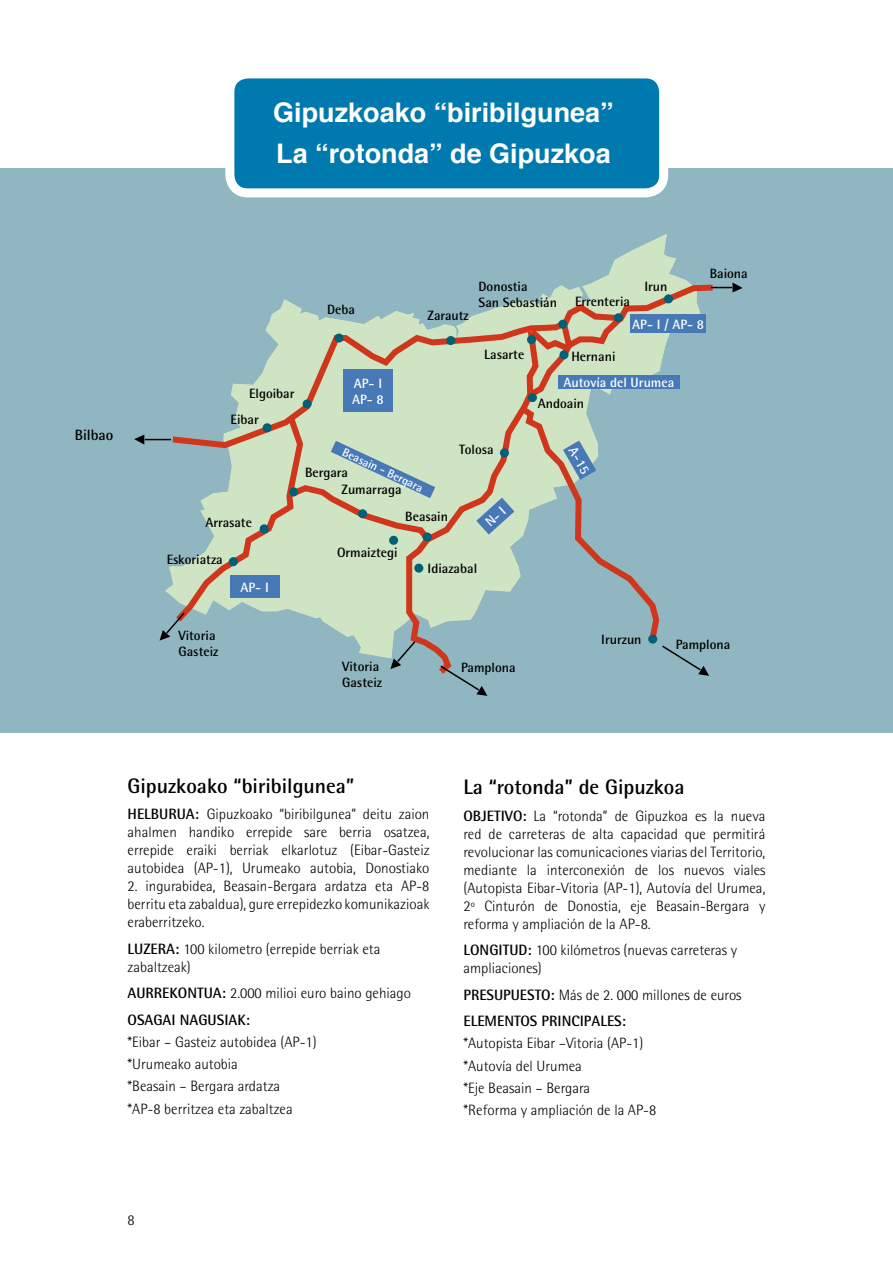
<style>
.page{position:relative;width:893px;height:1263px;background:#fff}
.page>*{position:absolute;margin:0;border:0;box-sizing:border-box;transform-origin:0 0}
.t1{font:700 27px/41px "Helvetica";color:#fff}
.t2{font:700 21px "Rotis Semi Sans";color:#000}
.t3{font:300 15px/18px "Rotis Semi Sans";color:#000}
.t4{font:700 15px/26.5px "Rotis Semi Sans";color:#000}
.t5{font:700 13.5px/16.2px "Rotis Semi Sans";color:#000}
.t6{font:700 13.5px/16.2px "Rotis Semi Sans";color:#fff}
.t7{font:700 11.85px "Rotis Semi Sans";color:#fff}
.s1{font-weight:700}
.s2{font-weight:300}
</style>
<div class="page">
<div style="left:0;top:168px;width:893px;height:565px;background:#90b7c1"></div>
<div style="left:230px;top:74px;width:434px;height:119px;background:#007aae;border-radius:18px"></div>
<div style="left:225px;top:69px;width:443px;height:128px;border:9px solid #fff;border-radius:18px"></div>
<svg style="left:596px;top:234px;width:91px;height:47px"></svg>
<svg style="left:279px;top:281px;width:432px;height:29px"></svg>
<div style="left:664px;top:294px;width:9px;height:9px;background:#006075;border-radius:50%"></div>
<svg style="left:711px;top:282px;width:32px;height:10px"></svg>
<svg style="left:134px;top:310px;width:575px;height:386px"></svg>
<h1 class="t1" style="left:273px;top:91px;width:342px">Gipuzkoako “biribilgunea”<br>La “rotonda” de Gipuzkoa</h1>
<p class="t4" style="left:75px;top:421px;width:40px">Bilbao</p>
<p class="t5" style="left:249px;top:385px;width:47px">Elgoibar</p>
<p class="t5" style="left:231px;top:411px;width:30px">Eibar</p>
<p class="t5" style="left:205px;top:514px;width:48px">Arrasate</p>
<p class="t5" style="left:167px;top:551px;width:57px">Eskoriatza</p>
<p class="t6" style="left:240px;top:579px;width:30px">AP- I</p>
<p class="t5" style="left:327px;top:301px;width:29px">Deba</p>
<p class="t5" style="left:428px;top:307px;width:43px">Zarautz</p>
<p class="t5" style="left:479px;top:278px;width:80px">Donostia<br>San Sebastián</p>
<p class="t5" style="left:575px;top:293px;width:57px">Errenteria</p>
<p class="t5" style="left:644px;top:278px;width:25px">Irun</p>
<p class="t5" style="left:710px;top:265px;width:40px">Baiona</p>
<p class="t6" style="left:632px;top:316px;width:73px">AP- I / AP- 8</p>
<p class="t6" style="left:352px;top:375px;width:33px">AP- I<br>AP- 8</p>
<p class="t7" style="left:346px;top:445px;width:89px;rotate:25deg">Beasain - Bergara</p>
<p class="t5" style="left:341px;top:464px;width:62px;line-height:17.1px;text-indent:-36px">Bergara<br>Zumarraga</p>
<p class="t5" style="left:405px;top:508px;width:44px">Beasain</p>
<p class="t5" style="left:337px;top:544px;width:62px">Ormaiztegi</p>
<p class="t5" style="left:484px;top:346px;width:41px">Lasarte</p>
<p class="t5" style="left:571px;top:348px;width:46px">Hernani</p>
<p class="t5" style="left:538px;top:395px;width:48px">Andoain</p>
<p class="t5" style="left:459px;top:441px;width:36px">Tolosa</p>
<p class="t6" style="left:564px;top:374px;width:112px">Autovía del Urumea</p>
<p class="t6" style="left:579px;top:444px;width:30px;rotate:60deg">A-15</p>
<p class="t5" style="left:428px;top:560px;width:51px">Idiazabal</p>
<p class="t5" style="left:178px;top:627px;width:39px">Vitoria</p>
<p class="t5" style="left:601px;top:631px;width:42px">Irurzun</p>
<p class="t5" style="left:178px;top:643px;width:41px">Gasteiz</p>
<p class="t5" style="left:342px;top:658px;width:41px">Vitoria<br>Gasteiz</p>
<p class="t5" style="left:461px;top:659px;width:56px">Pamplona</p>
<p class="t5" style="left:676px;top:636px;width:56px">Pamplona</p>
<h2 class="t2" style="left:128px;top:773px;width:228px">Gipuzkoako “biribilgunea”</h2>
<p class="t3" style="left:128px;top:805px;width:303px;text-align:justify"><span class="s1">HELBURUA:</span> Gipuzkoako “biribilgunea” deitu zaion ahalmen handiko errepide sare berria osatzea, errepide eraiki berriak elkarlotuz (Eibar-Gasteiz autobidea (AP-1), Urumeako autobia, Donostiako</p>
<p class="t3" style="left:128px;top:877px;width:303px;text-align:justify">2. ingurabidea, Beasain-Bergara ardatza eta AP-8 berritu eta zabaldua), gure errepidezko komunikazioak eraberritzeko.</p>
<p class="t3" style="left:128px;top:940px;width:254px"><span class="s1">LUZERA:</span> 100 kilometro (errepide berriak eta zabaltzeak)</p>
<p class="t4" style="left:128px;top:979px;width:285px">AURREKONTUA: <span class="s2">2.000 milioi euro baino gehiago<br></span>OSAGAI NAGUSIAK:</p>
<p class="t3" style="left:128px;top:1031px;width:191px;line-height:22.2px">*Eibar – Gasteiz autobidea (AP-1) *Urumeako autobia<br>*Beasain – Bergara ardatza *AP-8 berritzea eta zabaltzea</p>
<h2 class="t2" style="left:463px;top:774px;width:223px">La “rotonda” de Gipuzkoa</h2>
<p class="t3" style="left:463px;top:806px;width:303px;text-align:justify"><span class="s1">OBJETIVO:</span> La “rotonda” de Gipuzkoa es la nueva red de carreteras de alta capacidad que permitirá revolucionar las comunicaciones viarias del Territorio, mediante la interconexión de los nuevos viales (Autopista Eibar-Vitoria (AP-1), Autovía del Urumea, 2º Cinturón de Donostia, eje Beasain-Bergara y reforma y ampliación de la AP-8.</p>
<p class="t3" style="left:463px;top:941px;width:275px"><span class="s1">LONGITUD:</span> 100 kilómetros (nuevas carreteras y ampliaciones)</p>
<p class="t4" style="left:463px;top:981px;width:280px">PRESUPUESTO: <span class="s2">Más de 2. 000 millones de euros<br></span>ELEMENTOS PRINCIPALES:</p>
<p class="t3" style="left:463px;top:1032px;width:194px;line-height:22.2px">*Autopista Eibar –Vitoria (AP-1) *Autovía del Urumea<br>*Eje Beasain – Bergara<br>*Reforma y ampliación de la AP-8</p>
<p class="t3" style="left:128px;top:1211px;width:9px">8</p>
</div>
